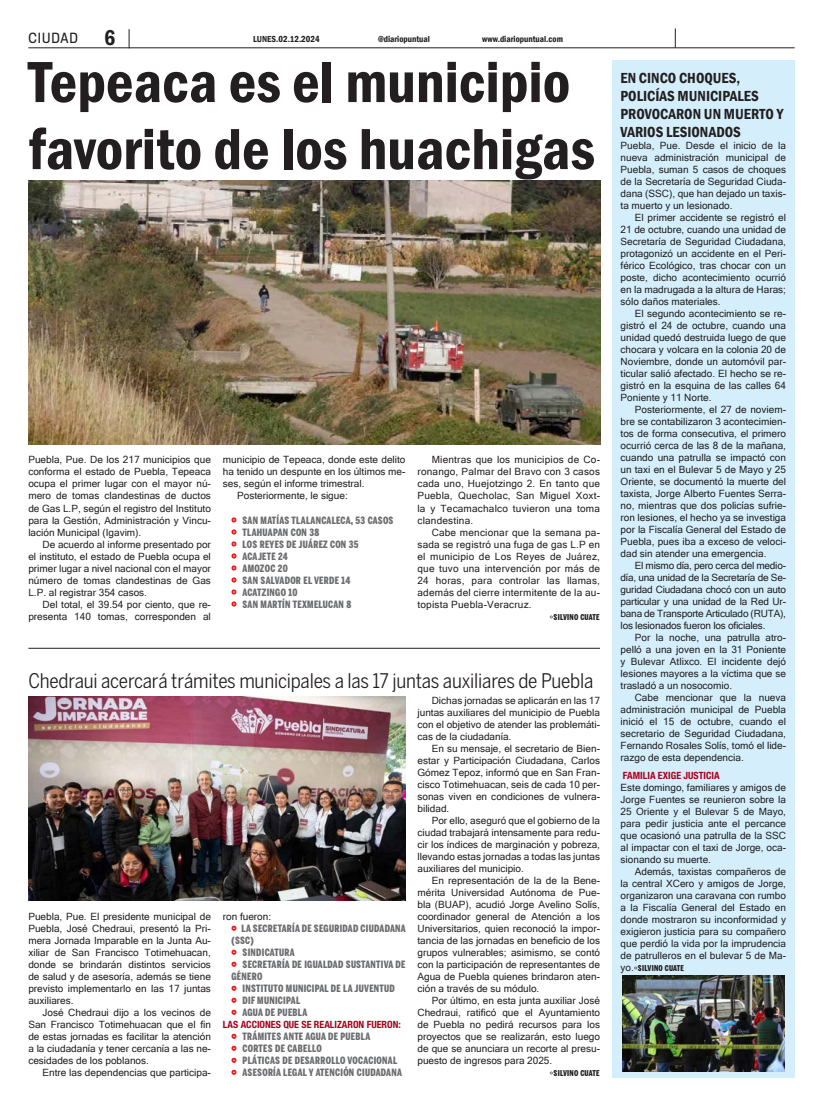
<style>
.page{position:relative;width:823px;height:1106px;background:#fff}
.page>*{position:absolute;margin:0;border:0;box-sizing:border-box;transform-origin:0 0}
.t1{font:600 condensed 60px/67px "Franklin Gothic";color:#231f20}
.t2{font:600 condensed 22px "Franklin Gothic";color:#231f20}
.t3{font:20px "Benton Sans Cond";letter-spacing:-.01em;color:#231f20}
.t4{font:600 condensed 15px/18px "Franklin Gothic";color:#231f20}
.t5{font:13px "Titling Gothic FB Narrow";letter-spacing:.08em;color:#231f20}
.t6{font:10px/12px "Microsoft Sans Serif";color:#231f20;text-align:justify}
.t7{font:900 10px/12px "Benton Sans Comp";letter-spacing:.03em;color:#6c6d70}
.t8{font:700 condensed 10px "Helvetica Neue LT Std";color:#a9011a}
.t9{font:600 condensed 9px "Franklin Gothic";color:#231f20}
.t10{font:900 8px "Benton Sans Comp";letter-spacing:.03em;color:#231f20}
.s1{font-family:"Microsoft Sans Serif";font-weight:400;font-size:10px}
</style>
<div class="page">
<div style="left:611px;top:60px;width:183px;height:1017px;background:#d4effb"></div>
<hr style="left:28px;top:47px;width:766px;height:1px;background:#231f20">
<svg style="left:674px;top:28px;width:1px;height:20px"></svg>
<svg style="left:129px;top:29px;width:1px;height:19px"></svg>
<img style="left:28px;top:181px;width:571px;height:263px">
<img style="left:622px;top:975px;width:161px;height:96px">
<svg style="left:231px;top:517px;width:6px;height:90px"></svg>
<hr style="left:28px;top:647px;width:571px;height:1px;background:#231f20">
<img style="left:28px;top:696px;width:377px;height:204px">
<svg style="left:231px;top:925px;width:6px;height:6px"></svg>
<svg style="left:231px;top:949px;width:6px;height:6px"></svg>
<svg style="left:231px;top:961px;width:6px;height:6px"></svg>
<svg style="left:231px;top:985px;width:6px;height:6px"></svg>
<svg style="left:231px;top:997px;width:6px;height:6px"></svg>
<svg style="left:231px;top:1009px;width:6px;height:6px"></svg>
<svg style="left:231px;top:1033px;width:6px;height:6px"></svg>
<svg style="left:231px;top:1045px;width:6px;height:6px"></svg>
<svg style="left:231px;top:1057px;width:6px;height:6px"></svg>
<svg style="left:231px;top:1069px;width:6px;height:6px"></svg>
<p class="t5" style="left:28px;top:31px;width:51px">CIUDAD</p>
<p class="t2" style="left:104px;top:23px;width:13px">6</p>
<p class="t9" style="left:253px;top:33px;width:68px">LUNES.02.12.2024</p>
<p class="t9" style="left:378px;top:33px;width:53px">@diariopuntual</p>
<p class="t9" style="left:482px;top:33px;width:82px">www.diariopuntual.com</p>
<p class="t1" style="left:28px;top:48px;width:568px">Tepeaca es el municipio favorito de los huachigas</p>
<p class="t4" style="left:620px;top:68px;width:164px">EN CINCO CHOQUES,<br>POLICÍAS MUNICIPALES<br>PROVOCARON UN MUERTO Y<br>VARIOS LESIONADOS</p>
<p class="t6" style="left:620px;top:139px;width:167px">Puebla, Pue. Desde el inicio de la nueva administración municipal de Puebla, suman 5 casos de choques de la Secretaría de Seguridad Ciuda&shy;dana (SSC), que han dejado un taxis&shy;ta muerto y un lesionado.</p>
<p class="t6" style="left:620px;top:211px;width:167px;text-indent:14px">El primer accidente se registró el 21 de octubre, cuando una unidad de Secretaría de Seguridad Ciudadana, protagonizó un accidente en el Peri&shy;férico Ecológico, tras chocar con un poste, dicho acontecimiento ocurrió en la madrugada a la altura de Haras; sólo daños materiales.</p>
<p class="t6" style="left:620px;top:307px;width:167px;text-indent:14px">El segundo acontecimiento se re&shy;gistró el 24 de octubre, cuando una unidad quedó destruida luego de que chocara y volcara en la colonia 20 de Noviembre, donde un automóvil par&shy;ticular salió afectado. El hecho se re&shy;gistró en la esquina de las calles 64<br>Poniente y 11 Norte.</p>
<p class="t6" style="left:620px;top:403px;width:167px;text-indent:14px">Posteriormente, el 27 de noviem&shy;bre se contabilizaron 3 acontecimien&shy;tos de forma consecutiva, el primero ocurrió cerca de las 8 de la mañana, cuando una patrulla se impactó con un taxi en el Bulevar 5 de Mayo y 25<br>Oriente, se documentó la muerte del taxista, Jorge Alberto Fuentes Serra&shy;no, mientras que dos policías sufrie&shy;ron lesiones, el hecho ya se investiga por la Fiscalía General del Estado de Puebla, pues iba a exceso de veloci&shy;dad sin atender una emergencia.</p>
<p class="t6" style="left:620px;top:559px;width:167px;text-indent:14px">El mismo día, pero cerca del medio&shy;día, una unidad de la Secretaría de Se&shy;guridad Ciudadana chocó con un auto particular y una unidad de la Red Ur&shy;bana de Transporte Articulado (RUTA), los lesionados fueron los oficiales.</p>
<p class="t6" style="left:620px;top:631px;width:167px;text-indent:14px">Por la noche, una patrulla atro&shy;pelló a una joven en la 31 Poniente y Bulevar Atlixco. El incidente dejó lesiones mayores a la víctima que se trasladó a un nosocomio.</p>
<p class="t6" style="left:620px;top:691px;width:167px;text-indent:14px">Cabe mencionar que la nueva administración municipal de Puebla inició el 15 de octubre, cuando el secretario de Seguridad Ciudadana, Fernando Rosales Solís, tomó el lide&shy;razgo de esta dependencia.</p>
<p class="t8" style="left:622px;top:769px;width:98px">FAMILIA EXIGE JUSTICIA</p>
<p class="t6" style="left:620px;top:781px;width:167px">Este domingo, familiares y amigos de Jorge Fuentes se reunieron sobre la 25 Oriente y el Bulevar 5 de Mayo, para pedir justicia ante el percance que ocasionó una patrulla de la SSC al impactar con el taxi de Jorge, oca&shy;sionando su muerte.</p>
<p class="t6" style="left:620px;top:865px;width:167px;text-indent:14px">Además, taxistas compañeros de la central XCero y amigos de Jorge, organizaron una caravana con rumbo a la Fiscalía General del Estado en donde mostraron su inconformidad y exigieron justicia para su compañero que perdió la vida por la imprudencia de patrulleros en el bulevar 5 de Ma-</p>
<p class="t10" style="left:620px;top:963px;width:65px"><span class="s1">yo.°</span>SILVINO CUATE</p>
<p class="t6" style="left:28px;top:454px;width:184px">Puebla, Pue. De los 217 municipios que conforma el estado de Puebla, Tepeaca ocupa el primer lugar con el mayor nú&shy;mero de tomas clandestinas de ductos de Gas L.P, según el registro del Instituto para la Gestión, Administración y Vincu&shy;lación Municipal (Igavim).</p>
<p class="t6" style="left:28px;top:538px;width:184px;text-indent:14px">De acuerdo al informe presentado por el instituto, el estado de Puebla ocupa el primer lugar a nivel nacional con el mayor número de tomas clandestinas de Gas L.P. al registrar 354 casos.</p>
<p class="t6" style="left:28px;top:598px;width:184px;text-align:right">Del total, el 39.54 por ciento, que re&shy;presenta 140 tomas, corresponden al</p>
<p class="t6" style="left:417px;top:454px;width:184px;text-indent:14px">Mientras que los municipios de Co&shy;ronango, Palmar del Bravo con 3 casos cada uno, Huejotzingo 2. En tanto que Puebla, Quecholac, San Miguel Xoxt&shy;la y Tecamachalco tuvieron una toma clandestina.</p>
<p class="t6" style="left:417px;top:526px;width:184px;text-indent:14px">Cabe mencionar que la semana pa&shy;sada se registró una fuga de gas L.P en el municipio de Los Reyes de Juárez, que tuvo una intervención por más de 24 horas, para controlar las llamas, además del cierre intermitente de la au&shy;topista Puebla-Veracruz.</p>
<p class="t10" style="left:549px;top:612px;width:52px"><span class="s1">°</span>SILVINO CUATE</p>
<p class="t6" style="left:223px;top:454px;width:184px">municipio de Tepeaca, donde este delito ha tenido un despunte en los últimos me&shy;ses, según el informe trimestral.</p>
<p class="t6" style="left:237px;top:490px;width:112px">Posteriormente, le sigue:</p>
<p class="t7" style="left:242px;top:514px;width:152px">SAN MATÍAS TLALANCALECA, 53 CASOS</p>
<p class="t7" style="left:242px;top:526px;width:78px">TLAHUAPAN CON 38</p>
<p class="t7" style="left:242px;top:538px;width:117px">LOS REYES DE JUÁREZ CON 35</p>
<p class="t7" style="left:242px;top:550px;width:47px">ACAJETE 24</p>
<p class="t7" style="left:242px;top:562px;width:47px">AMOZOC 20</p>
<p class="t7" style="left:242px;top:574px;width:109px">SAN SALVADOR EL VERDE 14</p>
<p class="t7" style="left:242px;top:586px;width:56px">ACATZINGO 10</p>
<p class="t7" style="left:242px;top:598px;width:110px">SAN MARTÍN TEXMELUCAN 8</p>
<p class="t3" style="left:28px;top:669px;width:566px">Chedraui acercará trámites municipales a las 17 juntas auxiliares de Puebla</p>
<p class="t6" style="left:417px;top:694px;width:184px;text-indent:14px">Dichas jornadas se aplicarán en las 17 juntas auxiliares del municipio de Puebla con el objetivo de atender las problemáti&shy;cas de la ciudadanía.</p>
<p class="t6" style="left:417px;top:742px;width:184px;text-indent:14px">En su mensaje, el secretario de Bien&shy;estar y Participación Ciudadana, Carlos Gómez Tepoz, informó que en San Fran&shy;cisco Totimehuacan, seis de cada 10 per&shy;sonas viven en condiciones de vulnera&shy;bilidad.</p>
<p class="t6" style="left:417px;top:814px;width:184px;text-indent:14px">Por ello, aseguró que el gobierno de la ciudad trabajará intensamente para redu&shy;cir los índices de marginación y pobreza, llevando estas jornadas a todas las juntas auxiliares del municipio.</p>
<p class="t6" style="left:417px;top:874px;width:184px;text-indent:14px">En representación de la de la Bene&shy;mérita Universidad Autónoma de Pue&shy;bla (BUAP), acudió Jorge Avelino Solís, coordinador general de Atención a los Universitarios, quien reconoció la impor&shy;tancia de las jornadas en beneficio de los grupos vulnerables; asimismo, se contó con la participación de representantes de Agua de Puebla quienes brindaron aten&shy;ción a través de su módulo.</p>
<p class="t6" style="left:417px;top:994px;width:184px;text-indent:14px">Por último, en esta junta auxiliar José Chedraui, ratificó que el Ayuntamiento de Puebla no pedirá recursos para los proyectos que se realizarán, esto luego de que se anunciara un recorte al presu&shy;puesto de ingresos para 2025.</p>
<p class="t10" style="left:549px;top:1068px;width:52px"><span class="s1">°</span>SILVINO CUATE</p>
<p class="t6" style="left:223px;top:910px;width:50px">ron fueron:</p>
<p class="t7" style="left:231px;top:922px;width:176px;text-indent:10px">LA SECRETARÍA DE SEGURIDAD CIUDADANA (SSC)</p>
<p class="t7" style="left:242px;top:946px;width:54px">SINDICATURA</p>
<p class="t7" style="left:231px;top:958px;width:175px;text-indent:11px">SECRETARÍA DE IGUALDAD SUSTANTIVA DE<br>GÉNERO</p>
<p class="t7" style="left:242px;top:982px;width:154px">INSTITUTO MUNICIPAL DE LA JUVENTUD</p>
<p class="t7" style="left:242px;top:994px;width:59px">DIF MUNICIPAL</p>
<p class="t7" style="left:242px;top:1006px;width:66px">AGUA DE PUEBLA</p>
<p class="t8" style="left:223px;top:1018px;width:179px">LAS ACCIONES QUE SE REALIZARON FUERON:</p>
<p class="t7" style="left:242px;top:1030px;width:129px">TRÁMITES ANTE AGUA DE PUEBLA</p>
<p class="t7" style="left:242px;top:1042px;width:81px">CORTES DE CABELLO</p>
<p class="t7" style="left:242px;top:1054px;width:156px">PLÁTICAS DE DESARROLLO VOCACIONAL</p>
<p class="t7" style="left:242px;top:1066px;width:161px">ASESORÍA LEGAL Y ATENCIÓN CIUDADANA</p>
<p class="t6" style="left:28px;top:910px;width:184px">Puebla, Pue. El presidente municipal de Puebla, José Chedraui, presentó la Pri&shy;mera Jornada Imparable en la Junta Au&shy;xiliar de San Francisco Totimehuacan, donde se brindarán distintos servicios de salud y de asesoría, además se tiene previsto implementarlo en las 17 juntas auxiliares.</p>
<p class="t6" style="left:28px;top:1006px;width:184px;text-indent:14px">José Chedraui dijo a los vecinos de San Francisco Totimehuacan que el fin de estas jornadas es facilitar la atención a la ciudadanía y tener cercanía a las ne&shy;cesidades de los poblanos.</p>
<p class="t6" style="left:43px;top:1066px;width:170px">Entre las dependencias que participa-</p>
</div>
